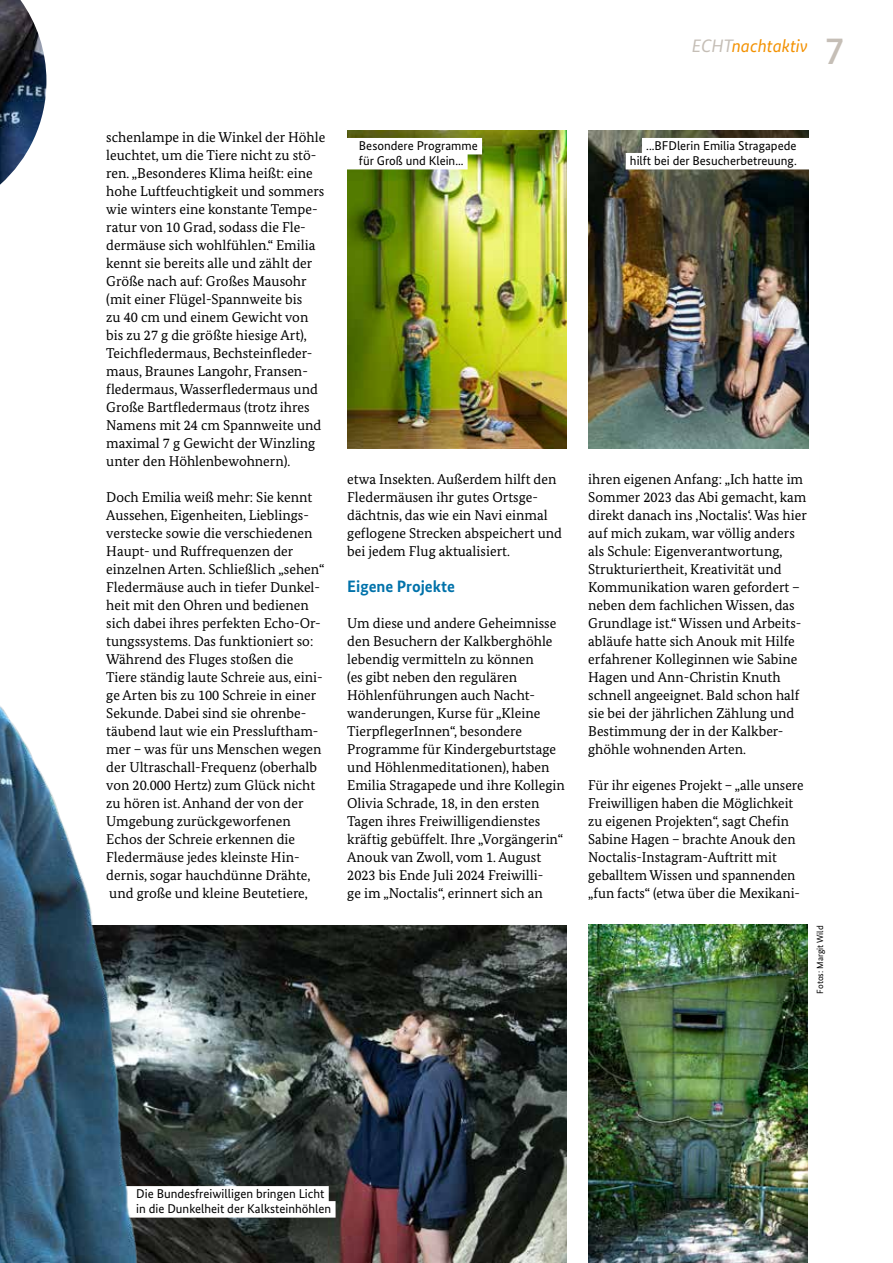
<style>
.page{position:relative;width:893px;height:1263px;background:#fff}
.page>*{position:absolute;margin:0;border:0;box-sizing:border-box;transform-origin:0 0}
.t1{font:500 39px "Bundes Sans";color:#c5beb6}
.t2{font:italic 18px "Bundes Sans";color:#f39100}
.t3{font:700 16.5px "Bundes Sans";color:#0072aa}
.t4{font:14.25px/18px "Bundes Serif";color:#000}
.t5{font:12.75px/15px "Bundes Sans";color:#000}
.t6{font:9px "Bundes Sans";color:#000}
.s1{color:#c5beb6}
</style>
<div class="page">
<img style="left:219px;top:926px;width:348px;height:337px">
<img style="left:347px;top:131px;width:220px;height:317px">
<img style="left:588px;top:131px;width:220px;height:317px">
<img style="left:588px;top:925px;width:220px;height:338px">
<img style="left:0;top:0;width:46px;height:185px">
<div style="left:346px;top:138px;width:136px;height:16px;background:#fff"></div>
<div style="left:346px;top:153px;width:122px;height:16px;background:#fff"></div>
<div style="left:124px;top:1186px;width:205px;height:16px;background:#fff"></div>
<div style="left:124px;top:1201px;width:212px;height:16px;background:#fff"></div>
<div style="left:642px;top:138px;width:167px;height:16px;background:#fff"></div>
<div style="left:626px;top:153px;width:183px;height:16px;background:#fff"></div>
<img style="left:0;top:706px;width:219px;height:557px">
<p class="t2" style="left:692px;top:36px;width:118px"><span class="s1">ECHT</span>nachtaktiv</p>
<h1 class="t1" style="left:825px;top:29px;width:21px">7</h1>
<p class="t4" style="left:106px;top:128px;width:220px">schenlampe in die Winkel der Höhle leuchtet, um die Tiere nicht zu stö&shy;ren. „Besonderes Klima heißt: eine hohe Luftfeuchtigkeit und sommers wie winters eine konstante Tempe&shy;ratur von 10 Grad, sodass die Fle&shy;dermäuse sich wohlfühlen.“ Emilia kennt sie bereits alle und zählt der Größe nach auf: Großes Mausohr (mit einer Flügel-Spannweite bis<br>zu 40 cm und einem Gewicht von bis zu 27 g die größte hiesige Art), Teichfledermaus, Bechsteinfleder&shy;maus, Braunes Langohr, Fransen&shy;fledermaus, Wasserfledermaus und Große Bartfledermaus (trotz ihres Namens mit 24 cm Spannweite und maximal 7 g Gewicht der Winzling unter den Höhlenbewohnern).</p>
<p class="t4" style="left:106px;top:488px;width:220px">Doch Emilia weiß mehr: Sie kennt Aussehen, Eigenheiten, Lieblings&shy;verstecke sowie die verschiedenen Haupt- und Ruffrequenzen der einzelnen Arten. Schließlich „sehen“ Fledermäuse auch in tiefer Dunkel&shy;heit mit den Ohren und bedienen sich dabei ihres perfekten Echo-Or&shy;tungssystems. Das funktioniert so:<br>Während des Fluges stoßen die Tiere ständig laute Schreie aus, eini&shy;ge Arten bis zu 100 Schreie in einer Sekunde. Dabei sind sie ohrenbe&shy;täubend laut wie ein Pressluftham&shy;mer – was für uns Menschen wegen der Ultraschall-Frequenz (oberhalb von 20.000 Hertz) zum Glück nicht zu hören ist. Anhand der von der Umgebung zurückgeworfenen Echos der Schreie erkennen die Fledermäuse jedes kleinste Hin&shy;dernis, sogar hauchdünne Drähte, und große und kleine Beutetiere,</p>
<p class="t5" style="left:359px;top:138px;width:120px">Besondere Programme für Groß und Klein...</p>
<p class="t4" style="left:347px;top:470px;width:216px">etwa Insekten. Außerdem hilft den Fledermäusen ihr gutes Ortsge&shy;dächtnis, das wie ein Navi einmal geflogene Strecken abspeichert und bei jedem Flug aktualisiert.</p>
<p class="t3" style="left:347px;top:577px;width:109px">Eigene Projekte</p>
<p class="t4" style="left:347px;top:614px;width:219px">Um diese und andere Geheimnisse den Besuchern der Kalkberghöhle lebendig vermitteln zu können<br>(es gibt neben den regulären<br>Höhlenführungen auch Nacht&shy;wanderungen, Kurse für „Kleine<br>TierpflegerInnen“, besondere<br>Programme für Kindergeburtstage und Höhlenmeditationen), haben<br>Emilia Stragapede und ihre Kollegin<br>Olivia Schrade, 18, in den ersten<br>Tagen ihres Freiwilligendienstes kräftig gebüffelt. Ihre „Vorgängerin“<br>Anouk van Zwoll, vom 1. August<br>2023 bis Ende Juli 2024 Freiwilli-<br>ge im „Noctalis“, erinnert sich an</p>
<p class="t5" style="left:630px;top:138px;width:168px;text-align:right">...BFDlerin Emilia Stragapede hilft bei der Besucherbetreuung.</p>
<p class="t4" style="left:588px;top:470px;width:220px">ihren eigenen Anfang: „Ich hatte im Sommer 2023 das Abi gemacht, kam direkt danach ins ,Noctalis‘. Was hier auf mich zukam, war völlig anders als Schule: Eigenverantwortung, Strukturiertheit, Kreativität und Kommunikation waren gefordert – neben dem fachlichen Wissen, das Grundlage ist.“ Wissen und Arbeits&shy;abläufe hatte sich Anouk mit Hilfe erfahrener Kolleginnen wie Sabine Hagen und Ann-Christin Knuth schnell angeeignet. Bald schon half sie bei der jährlichen Zählung und Bestimmung der in der Kalkber&shy;ghöhle wohnenden Arten.</p>
<p class="t4" style="left:588px;top:776px;width:217px">Für ihr eigenes Projekt – „alle unsere Freiwilligen haben die Möglichkeit zu eigenen Projekten“, sagt Chefin Sabine Hagen – brachte Anouk den Noctalis-Instagram-Auftritt mit geballtem Wissen und spannenden „fun facts“ (etwa über die Mexikani-</p>
<p class="t6" style="left:815px;top:993px;width:70px;rotate:-90deg">Fotos: Margit Wild</p>
<p class="t5" style="left:136px;top:1186px;width:197px">Die Bundesfreiwilligen bringen Licht in die Dunkelheit der Kalksteinhöhlen</p>
</div>
